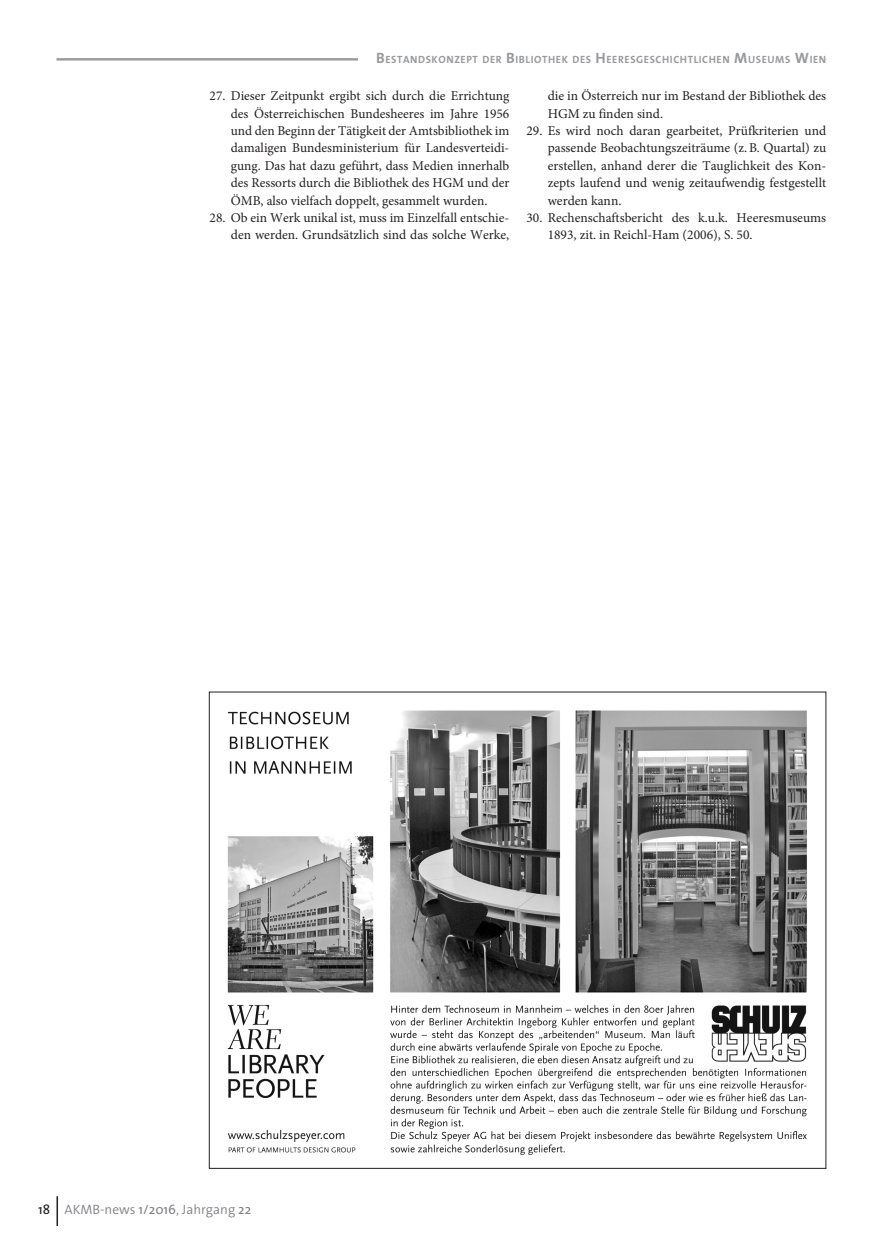
<style>
.page{position:relative;width:887px;height:1257px;background:#fff}
.page>*{position:absolute;margin:0;border:0;box-sizing:border-box;transform-origin:0 0}
.t1{font:13.5px/17.4px "Minion Pro";color:#231f20;text-align:justify}
.t2{font:300 13.5px "The Sans B4";color:#808285}
.t3{font:700 10.5px "The Sans B7";letter-spacing:.055em;color:#989a9d}
.s1{font-size:15px}
.s2{font-family:"The Mix";font-weight:400;color:#231f20}
.s3{font-family:"The Mix";font-weight:400}
</style>
<div class="page">
<hr style="left:57px;top:58px;width:769px;height:3px;background:#989a9d">
<hr style="left:57px;top:1196px;width:1px;height:30px;background:#231f20">
<img style="left:227px;top:710px;width:580px;height:446px">
<div style="left:358px;top:49px;width:468px;height:17px;background:#fff"></div>
<p class="t3" style="left:376px;top:54px;width:452px"><span class="s1">B</span>ESTANDSKONZEPT DER <span class="s1">B</span>IBLIOTHEK DES <span class="s1">H</span> EERESGESCHICHTLICHEN <span class="s1">M</span>USEUMS <span class="s1">W</span>IEN</p>
<p class="t1" style="left:231px;top:87px;width:280px;text-indent:-21px">27. Dieser Zeitpunkt ergibt sich durch die Errichtung des Österreichischen Bundesheeres im Jahre 1956 und den Beginn der Tätigkeit der Amtsbibliothek im damaligen Bundesministerium für Landesverteidi&shy;gung. Das hat dazu geführt, dass Medien innerhalb des Ressorts durch die Bibliothek des HGM und der ÖMB, also vielfach doppelt, gesammelt wurden.</p>
<p class="t1" style="left:210px;top:209px;width:301px;text-align:right">28. Ob ein Werk unikal ist, muss im Einzelfall entschie&shy;den werden. Grundsätzlich sind das solche Werke,</p>
<p class="t1" style="left:548px;top:87px;width:280px">die in Österreich nur im Bestand der Bibliothek des<br>HGM zu finden sind.</p>
<p class="t1" style="left:548px;top:122px;width:280px;text-indent:-21px">29. Es wird noch daran gearbeitet, Prüfkriterien und passende Beobachtungszeiträume (z.B. Quartal) zu erstellen, anhand derer die Tauglichkeit des Kon&shy;zepts laufend und wenig zeitaufwendig festgestellt werden kann.</p>
<p class="t1" style="left:548px;top:209px;width:280px;text-indent:-21px">30. Rechenschaftsbericht des k.u.k. Heeresmuseums<br>1893, zit. in Reichl-Ham (2006), S. 50.</p>
<p class="t2" style="left:38px;top:1202px;width:215px"><span class="s2">18</span> AKMB-news <span class="s3">1/2016</span>, Jahrgang <span class="s3">22</span></p>
</div>
